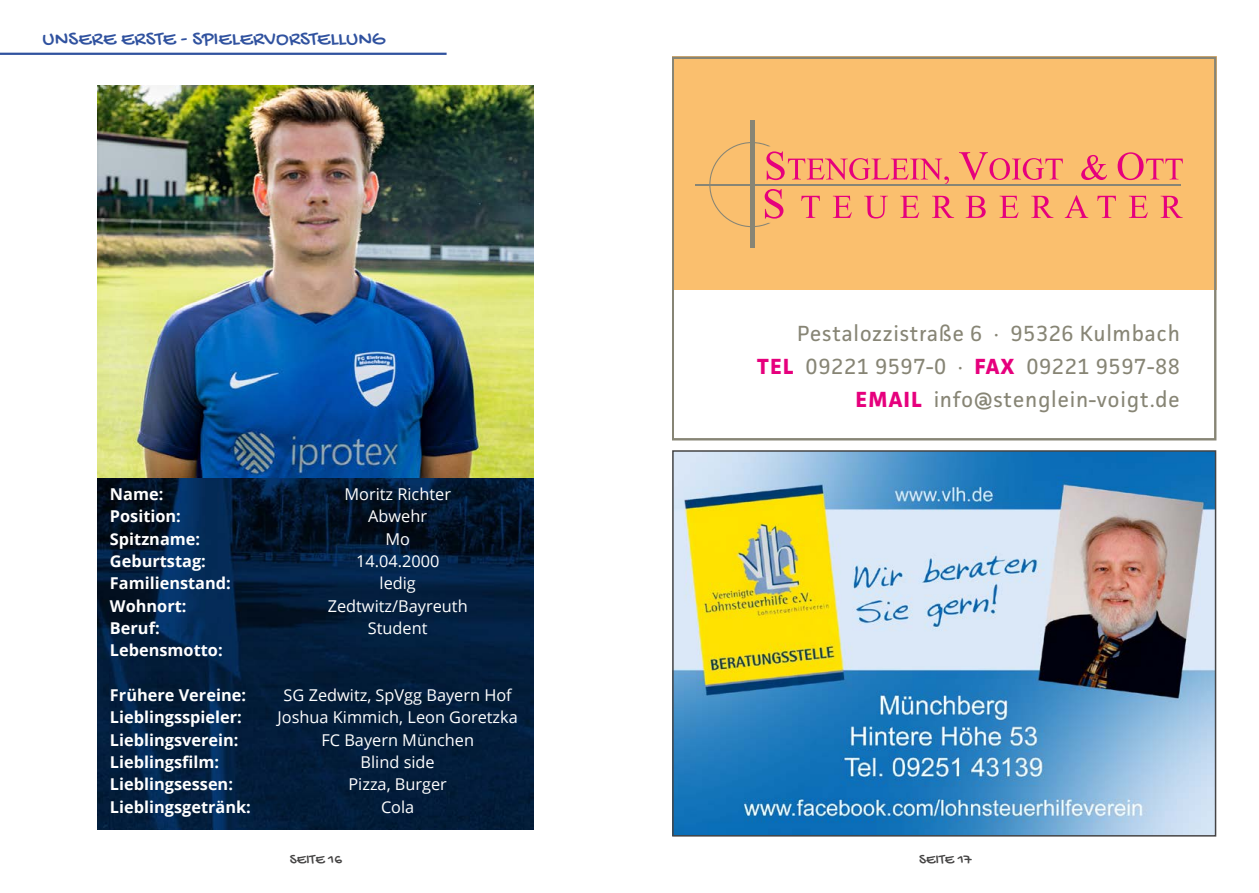
<style>
.page{position:relative;width:1259px;height:893px;background:#fff}
.page>*{position:absolute;margin:0;border:0;box-sizing:border-box;transform-origin:0 0}
.t1{font:21.9px/33px "Facit";letter-spacing:.03em;color:#878575;text-align:right}
.t2{font:21px "Gochi Hand";letter-spacing:.005em;color:#30529f}
.t3{font:700 16.35px/22.4px "Open Sans";color:#fff}
.t4{font:16.35px/22.4px "Open Sans";color:#fff;text-align:center}
.t5{font:15px "Gochi Hand";color:#454444}
.s1{font-weight:700;color:#e6007d}
</style>
<div class="page">
<hr style="left:0;top:53px;width:446px;height:2px;background:#30529f">
<img style="left:98px;top:477px;width:435px;height:352px">
<img style="left:98px;top:85px;width:435px;height:392px">
<img style="left:674px;top:452px;width:540px;height:383px">
<svg style="left:672px;top:57px;width:544px;height:383px;fill:#fabf6e"></svg>
<p class="t2" style="left:43px;top:28px;width:344px">UNSERE ERSTE - SPIELERVORSTELLUNG</p>
<p class="t3" style="left:110px;top:482px;width:122px">Name:<br>Position:<br>Spitzname:<br>Geburtstag:<br>Familienstand:<br>Wohnort:<br>Beruf:<br>Lebensmotto:</p>
<p class="t3" style="left:110px;top:683px;width:142px">Frühere Vereine:<br>Lieblingsspieler:<br>Lieblingsverein:<br>Lieblingsfilm:<br>Lieblingsessen:<br>Lieblingsgetränk:</p>
<p class="t4" style="left:328px;top:482px;width:141px">Moritz Richter<br>Abwehr<br>Mo<br>14.04.2000<br>ledig<br>Zedtwitz/Bayreuth<br>Student</p>
<p class="t4" style="left:277px;top:683px;width:242px">SG Zedwitz, SpVgg Bayern Hof<br>Joshua Kimmich, Leon Goretzka<br>FC Bayern München<br>Blind side<br>Pizza, Burger<br>Cola</p>
<h1 class="t1" style="left:757px;top:316px;width:424px">Pestalozzistraße 6 · 95326 Kulmbach<br><span class="s1">TEL</span> 09221 9597-0 · <span class="s1">FAX</span> 09221 9597-88<br><span class="s1">EMAIL</span> info@stenglein-voigt.de</h1>
<p class="t5" style="left:290px;top:852px;width:54px">SEITE 16</p>
<p class="t5" style="left:919px;top:852px;width:54px">SEITE 17</p>
</div>
